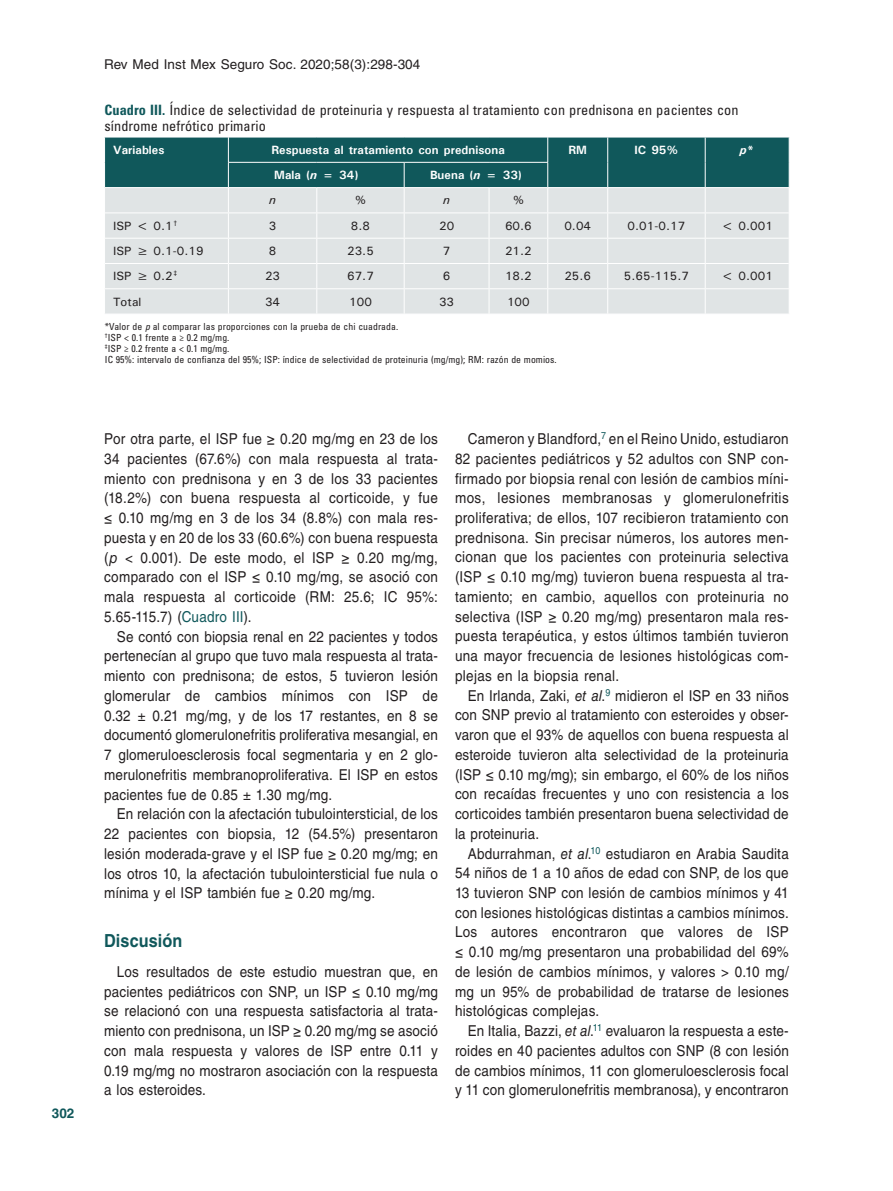
<style>
.page{position:relative;width:893px;height:1191px;background:#fff}
.page>*{position:absolute;margin:0;border:0;box-sizing:border-box;transform-origin:0 0}
.t1{font:700 18px "Helvetica LT Std";letter-spacing:.005em;color:#10585b;scale:.9 1}
.t2{font:15px/19.8px "Helvetica LT Std";letter-spacing:.01em;color:#231f20;text-align:justify;scale:.9 1}
.t3{font:condensed 14.25px/16.5px "Univers LT Std";letter-spacing:.005em;color:#231f20}
.t4{font:13.5px "Helvetica LT Std";letter-spacing:.005em;color:#231f20}
.t5{font:700 13.5px "Helvetica LT Std";color:#10585b}
.t6{font:500 12px "Univers";letter-spacing:.005em;color:#231f20}
.t7{font:700 12px "Univers";letter-spacing:.005em;color:#fff}
.t8{font:italic 700 12px "Univers";color:#fff}
.t9{font:italic 500 12px "Univers";color:#231f20}
.t10{font:condensed 9.75px/11.2px "Univers LT Std";letter-spacing:.005em;color:#231f20}
.s1{font-weight:700;color:#10585b}
.s2{font-style:normal}
.s3{font-style:italic}
.s4{color:#10585b}
</style>
<div class="page">
<svg style="left:104px;top:137px;width:686px;height:177px;background:#a8bec0"></svg>
<hr style="left:228px;top:162px;width:89px;height:1px;background:#fff">
<hr style="left:317px;top:162px;width:87px;height:1px;background:#fff">
<hr style="left:404px;top:162px;width:85px;height:1px;background:#fff">
<hr style="left:489px;top:162px;width:59px;height:1px;background:#fff">
<p class="t5" style="left:52px;top:1104px;width:24px">302</p>
<p class="t4" style="left:104px;top:57px;width:318px">Rev Med Inst Mex Seguro Soc. 2020;58(3):298-304</p>
<p class="t3" style="left:105px;top:101px;width:635px"><span class="s1">Cuadro III.</span> Índice de selectividad de proteinuria y respuesta al tratamiento con prednisona en pacientes con síndrome nefrótico primario</p>
<p class="t7" style="left:113px;top:142px;width:53px">Variables</p>
<p class="t7" style="left:271px;top:142px;width:235px">Respuesta al tratamiento con prednisona</p>
<p class="t7" style="left:568px;top:142px;width:20px">RM</p>
<p class="t7" style="left:634px;top:142px;width:46px">IC 95%</p>
<p class="t8" style="left:740px;top:142px;width:16px">p<span class="s2">*</span></p>
<p class="t7" style="left:274px;top:167px;width:86px">Mala (<span class="s3">n</span> = 34)</p>
<p class="t7" style="left:430px;top:167px;width:93px">Buena (<span class="s3">n</span> = 33)</p>
<p class="t9" style="left:269px;top:192px;width:8px">n</p>
<p class="t6" style="left:355px;top:193px;width:13px">%</p>
<p class="t9" style="left:443px;top:192px;width:8px">n</p>
<p class="t6" style="left:512px;top:193px;width:13px">%</p>
<p class="t6" style="left:113px;top:218px;width:66px">ISP &lt; 0.1<sup>†</sup></p>
<p class="t6" style="left:269px;top:218px;width:9px">3</p>
<p class="t6" style="left:351px;top:218px;width:21px">8.8</p>
<p class="t6" style="left:439px;top:218px;width:17px">20</p>
<p class="t6" style="left:505px;top:218px;width:28px">60.6</p>
<p class="t6" style="left:564px;top:218px;width:28px">0.04</p>
<p class="t6" style="left:628px;top:218px;width:59px">0.01‑0.17</p>
<p class="t6" style="left:721px;top:218px;width:53px">&lt; 0.001</p>
<p class="t6" style="left:113px;top:243px;width:92px">ISP ≥ 0.1‑0.19</p>
<p class="t6" style="left:269px;top:243px;width:9px">8</p>
<p class="t6" style="left:347px;top:243px;width:28px">23.5</p>
<p class="t6" style="left:443px;top:243px;width:9px">7</p>
<p class="t6" style="left:505px;top:243px;width:28px">21.2</p>
<p class="t6" style="left:113px;top:268px;width:66px">ISP ≥ 0.2<sup>‡</sup></p>
<p class="t6" style="left:265px;top:268px;width:17px">23</p>
<p class="t6" style="left:347px;top:268px;width:28px">67.7</p>
<p class="t6" style="left:443px;top:268px;width:9px">6</p>
<p class="t6" style="left:505px;top:268px;width:28px">18.2</p>
<p class="t6" style="left:564px;top:268px;width:28px">25.6</p>
<p class="t6" style="left:624px;top:268px;width:67px">5.65‑115.7</p>
<p class="t6" style="left:721px;top:268px;width:53px">&lt; 0.001</p>
<p class="t6" style="left:113px;top:294px;width:30px">Total</p>
<p class="t6" style="left:265px;top:294px;width:17px">34</p>
<p class="t6" style="left:349px;top:294px;width:24px">100</p>
<p class="t6" style="left:439px;top:294px;width:17px">33</p>
<p class="t6" style="left:507px;top:294px;width:24px">100</p>
<p class="t10" style="left:105px;top:320px;width:453px">*Valor de <span class="s3">p</span> al comparar las proporciones con la prueba de chi cuadrada.<br><sup>†</sup>ISP &lt; 0.1 frente a ≥ 0.2 mg/mg.<br><sup>‡</sup>ISP ≥ 0.2 frente a &lt; 0.1 mg/mg.<br>IC 95%: intervalo de confianza del 95%; ISP: índice de selectividad de proteinuria (mg/mg); RM: razón de momios.</p>
<p class="t2" style="left:104px;top:429px;width:372px">Por otra parte, el ISP fue ≥ 0.20 mg/mg en 23 de los 34 pacientes (67.6%) con mala respuesta al trata&shy;miento con prednisona y en 3 de los 33 pacientes (18.2%) con buena respuesta al corticoide, y fue ≤ 0.10 mg/mg en 3 de los 34 (8.8%) con mala res&shy;puesta y en 20 de los 33 (60.6%) con buena respuesta (<span class="s3">p</span> &lt; 0.001). De este modo, el ISP ≥ 0.20 mg/mg, comparado con el ISP ≤ 0.10 mg/mg, se asoció con mala respuesta al corticoide (RM: 25.6; IC 95%:<br>5.65-115.7) (<span class="s4">Cuadro III</span>).</p>
<p class="t2" style="left:104px;top:626px;width:372px;text-indent:13px">Se contó con biopsia renal en 22 pacientes y todos pertenecían al grupo que tuvo mala respuesta al trata&shy;miento con prednisona; de estos, 5 tuvieron lesión glomerular de cambios mínimos con ISP de 0.32 ± 0.21 mg/mg, y de los 17 restantes, en 8 se documentó glomerulonefritis proliferativa mesangial, en 7 glomeruloesclerosis focal segmentaria y en 2 glo&shy;merulonefritis membranoproliferativa. El ISP en estos pacientes fue de 0.85 ± 1.30 mg/mg.</p>
<p class="t2" style="left:104px;top:804px;width:372px;text-indent:13px">En relación con la afectación tubulointersticial, de los 22 pacientes con biopsia, 12 (54.5%) presentaron lesión moderada-grave y el ISP fue ≥ 0.20 mg/mg; en los otros 10, la afectación tubulointersticial fue nula o mínima y el ISP también fue ≥ 0.20 mg/mg.</p>
<p class="t1" style="left:104px;top:930px;width:88px">Discusión</p>
<p class="t2" style="left:104px;top:961px;width:372px;text-indent:13px">Los resultados de este estudio muestran que, en pacientes pediátricos con SNP, un ISP ≤ 0.10 mg/mg se relacionó con una respuesta satisfactoria al trata&shy;miento con prednisona, un ISP ≥ 0.20 mg/mg se asoció con mala respuesta y valores de ISP entre 0.11 y 0.19 mg/mg no mostraron asociación con la respuesta a los esteroides.</p>
<p class="t2" style="left:455px;top:429px;width:372px;text-indent:13px">Cameron y Blandford,<sup>7</sup> en el Reino Unido, estudiaron 82 pacientes pediátricos y 52 adultos con SNP con&shy;firmado por biopsia renal con lesión de cambios míni&shy;mos, lesiones membranosas y glomerulonefritis proliferativa; de ellos, 107 recibieron tratamiento con prednisona. Sin precisar números, los autores men&shy;cionan que los pacientes con proteinuria selectiva (ISP ≤ 0.10 mg/mg) tuvieron buena respuesta al tra&shy;tamiento; en cambio, aquellos con proteinuria no selectiva (ISP ≥ 0.20 mg/mg) presentaron mala res&shy;puesta terapéutica, y estos últimos también tuvieron una mayor frecuencia de lesiones histológicas com&shy;plejas en la biopsia renal.</p>
<p class="t2" style="left:455px;top:685px;width:372px;text-indent:13px">En Irlanda, Zaki, <span class="s3">et al</span>.<sup>9</sup> midieron el ISP en 33 niños con SNP previo al tratamiento con esteroides y obser&shy;varon que el 93% de aquellos con buena respuesta al esteroide tuvieron alta selectividad de la proteinuria (ISP ≤ 0.10 mg/mg); sin embargo, el 60% de los niños con recaídas frecuentes y uno con resistencia a los corticoides también presentaron buena selectividad de la proteinuria.</p>
<p class="t2" style="left:455px;top:843px;width:372px;text-indent:13px">Abdurrahman, <span class="s3">et al</span>.<sup>10</sup> estudiaron en Arabia Saudita 54 niños de 1 a 10 años de edad con SNP, de los que 13 tuvieron SNP con lesión de cambios mínimos y 41 con lesiones histológicas distintas a cambios mínimos.<br>Los autores encontraron que valores de ISP ≤ 0.10 mg/mg presentaron una probabilidad del 69% de lesión de cambios mínimos, y valores &gt; 0.10 mg/ mg un 95% de probabilidad de tratarse de lesiones histológicas complejas.</p>
<p class="t2" style="left:455px;top:1021px;width:372px;text-indent:13px">En Italia, Bazzi, <span class="s3">et al</span>.<sup>11</sup> evaluaron la respuesta a este&shy;roides en 40 pacientes adultos con SNP (8 con lesión de cambios mínimos, 11 con glomeruloesclerosis focal y 11 con glomerulonefritis membranosa), y encontraron</p>
</div>
